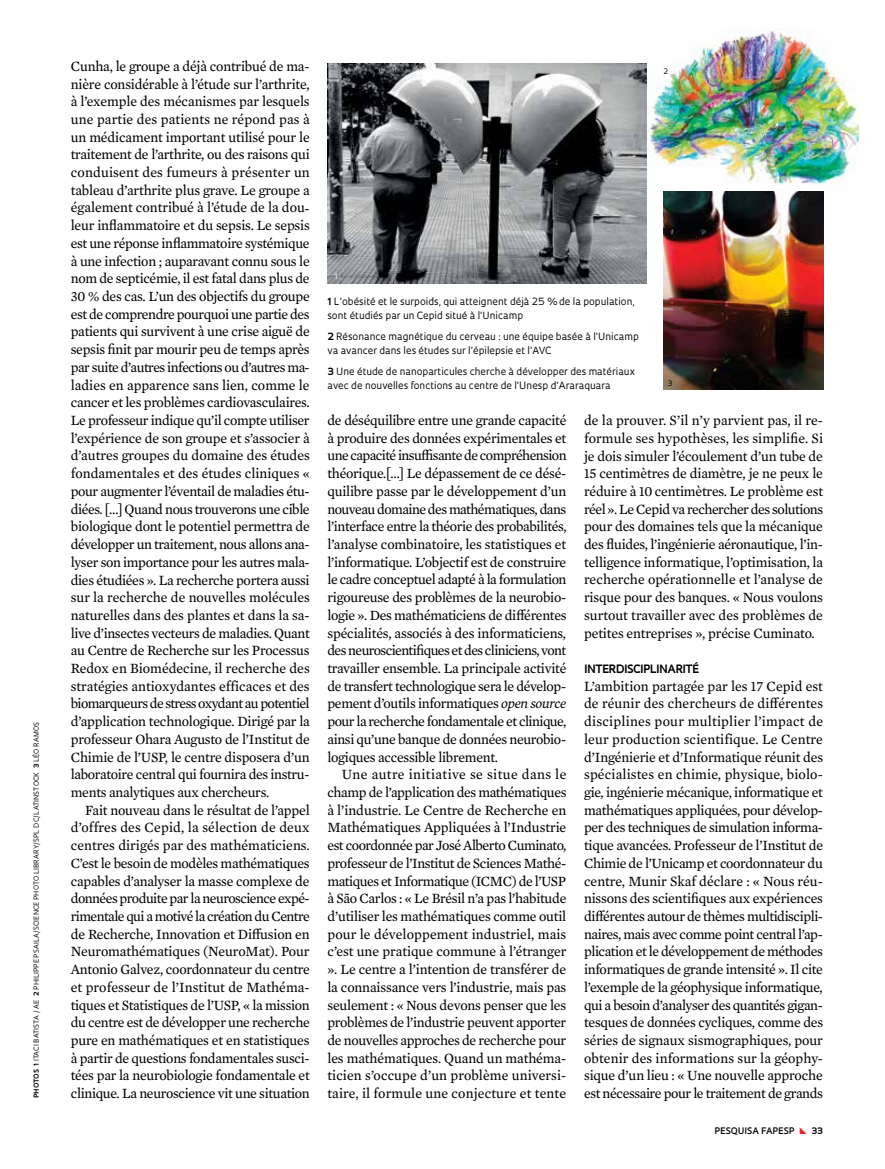
<style>
.page{position:relative;width:885px;height:1169px;background:#fff}
.page>*{position:absolute;margin:0;border:0;box-sizing:border-box;transform-origin:0 0}
.t1{font:14.4px/17.7px "Mercury Text G2";letter-spacing:-.02em;color:#000;text-align:justify}
.t2{font:700 11.25px "Oculum";letter-spacing:-.015em;color:#000}
.t3{font:9.75px/14.1px "Oculum";color:#000}
.t4{font:600 8.7px "Oculum";letter-spacing:.015em;color:#000}
.t5{font:700 8.7px "Oculum";color:#000}
.t6{font:7.35px "Oculum";color:#000}
.t7{font:7.35px "Oculum";color:#fff}
.t8{font:6.75px "Oculum";letter-spacing:.015em;color:#000}
.s1{font-weight:700}
.s2{font-style:italic}
</style>
<div class="page">
<img style="left:640px;top:29px;width:218px;height:165px">
<img style="left:327px;top:64px;width:319px;height:219px">
<img style="left:663px;top:191px;width:160px;height:199px">
<p class="t8" style="left:32px;top:1098px;width:377px;rotate:-90deg"><span class="s1">PHOTOS 1</span> ITACI BATISTA / AE <span class="s1">2</span> PHILIPPE PSAILA/SCIENCE PHOTO LIBRARY/SPL DC/LATINSTOCK <span class="s1">3</span> LÉO RAMOS</p>
<p class="t1" style="left:71px;top:56px;width:240px">Cunha, le groupe a déjà contribué de ma-</p>
<p class="t6" style="left:664px;top:66px;width:6px">2</p>
<p class="t1" style="left:71px;top:74px;width:241px">nière considérable à l’étude sur l’arthrite, à l’exemple des mécanismes par lesquels une partie des patients ne répond pas à un médicament important utilisé pour le traitement de l’arthrite, ou des raisons qui conduisent des fumeurs à présenter un tableau d’arthrite plus grave. Le groupe a également contribué à l’étude de la dou&shy;leur inflammatoire et du sepsis. Le sepsis est une réponse inflammatoire systémique à une infection ; auparavant connu sous le nom de septicémie, il est fatal dans plus de 30 % des cas. L’un des objectifs du groupe est de comprendre pourquoi une partie des patients qui survivent à une crise aiguë de sepsis finit par mourir peu de temps après par suite d’autres infections ou d’autres ma&shy;ladies en apparence sans lien, comme le cancer et les problèmes cardiovasculaires.<br>Le professeur indique qu’il compte utiliser l’expérience de son groupe et s’associer à d’autres groupes du domaine des études fondamentales et des études cliniques « pour augmenter l’éventail de maladies étu&shy;diées. […] Quand nous trouverons une cible biologique dont le potentiel permettra de développer un traitement, nous allons ana&shy;lyser son importance pour les autres mala&shy;dies étudiées ». La recherche portera aussi sur la recherche de nouvelles molécules naturelles dans des plantes et dans la sa&shy;live d’insectes vecteurs de maladies. Quant au Centre de Recherche sur les Processus Redox en Biomédecine, il recherche des stratégies antioxydantes efficaces et des biomarqueurs de stress oxydant au potentiel d’application technologique. Dirigé par la professeur Ohara Augusto de l’Institut de Chimie de l’USP, le centre disposera d’un laboratoire central qui fournira des instru&shy;ments analytiques aux chercheurs.</p>
<p class="t1" style="left:71px;top:800px;width:241px;text-indent:14px">Fait nouveau dans le résultat de l’appel d’offres des Cepid, la sélection de deux centres dirigés par des mathématiciens.<br>C’est le besoin de modèles mathématiques capables d’analyser la masse complexe de données produite par la neuroscience expé&shy;rimentale qui a motivé la création du Centre de Recherche, Innovation et Diffusion en Neuromathématiques (NeuroMat). Pour Antonio Galvez, coordonnateur du centre et professeur de l’Institut de Mathéma&shy;tiques et Statistiques de l’USP, « la mission du centre est de développer une recherche pure en mathématiques et en statistiques à partir de questions fondamentales susci&shy;tées par la neurobiologie fondamentale et clinique. La neuroscience vit une situation</p>
<p class="t7" style="left:335px;top:271px;width:5px">1</p>
<p class="t3" style="left:327px;top:294px;width:309px"><span class="s1">1</span> L’obésité et le surpoids, qui atteignent déjà 25 % de la population, sont étudiés par un Cepid situé à l’Unicamp</p>
<p class="t3" style="left:327px;top:329px;width:313px"><span class="s1">2</span> Résonance magnétique du cerveau : une équipe basée à l’Unicamp va avancer dans les études sur l’épilepsie et l’AVC</p>
<p class="t3" style="left:327px;top:364px;width:309px"><span class="s1">3</span> Une étude de nanoparticules cherche à développer des matériaux avec de nouvelles fonctions au centre de l’Unesp d’Araraquara</p>
<p class="t6" style="left:668px;top:378px;width:6px">3</p>
<p class="t1" style="left:327px;top:411px;width:241px">de déséquilibre entre une grande capacité à produire des données expérimentales et une capacité insuffisante de compréhension théorique.[…] Le dépassement de ce désé&shy;quilibre passe par le développement d’un nouveau domaine des mathématiques, dans l’interface entre la théorie des probabilités, l’analyse combinatoire, les statistiques et l’informatique. L’objectif est de construire le cadre conceptuel adapté à la formulation rigoureuse des problèmes de la neurobio&shy;logie ». Des mathématiciens de différentes spécialités, associés à des informaticiens, des neuroscientifiques et des cliniciens, vont travailler ensemble. La principale activité de transfert technologique sera le dévelop&shy;pement d’outils informatiques <span class="s2">open source </span>pour la recherche fondamentale et clinique, ainsi qu’une banque de données neurobio&shy;logiques accessible librement.</p>
<p class="t1" style="left:327px;top:765px;width:241px;text-indent:14px">Une autre initiative se situe dans le champ de l’application des mathématiques à l’industrie. Le Centre de Recherche en Mathématiques Appliquées à l’Industrie est coordonnée par José Alberto Cuminato, professeur de l’Institut de Sciences Mathé&shy;matiques et Informatique (ICMC) de l’USP à São Carlos : « Le Brésil n’a pas l’habitude d’utiliser les mathématiques comme outil pour le développement industriel, mais c’est une pratique commune à l’étranger ». Le centre a l’intention de transférer de la connaissance vers l’industrie, mais pas seulement : « Nous devons penser que les problèmes de l’industrie peuvent apporter de nouvelles approches de recherche pour les mathématiques. Quand un mathéma&shy;ticien s’occupe d’un problème universi&shy;taire, il formule une conjecture et tente</p>
<p class="t1" style="left:584px;top:411px;width:241px">de la prouver. S’il n’y parvient pas, il re&shy;formule ses hypothèses, les simplifie. Si je dois simuler l’écoulement d’un tube de 15 centimètres de diamètre, je ne peux le réduire à 10 centimètres. Le problème est réel ». Le Cepid va rechercher des solutions pour des domaines tels que la mécanique des fluides, l’ingénierie aéronautique, l’in&shy;telligence informatique, l’optimisation, la recherche opérationnelle et l’analyse de risque pour des banques. « Nous voulons surtout travailler avec des problèmes de petites entreprises », précise Cuminato.</p>
<p class="t2" style="left:584px;top:661px;width:116px">INTERDISCIPLINARITÉ</p>
<p class="t1" style="left:584px;top:676px;width:241px">L’ambition partagée par les 17 Cepid est de réunir des chercheurs de différentes disciplines pour multiplier l’impact de leur production scientifique. Le Centre d’Ingénierie et d’Informatique réunit des spécialistes en chimie, physique, biolo&shy;gie, ingénierie mécanique, informatique et mathématiques appliquées, pour dévelop&shy;per des techniques de simulation informa&shy;tique avancées. Professeur de l’Institut de Chimie de l’Unicamp et coordonnateur du centre, Munir Skaf déclare : « Nous réu&shy;nissons des scientifiques aux expériences différentes autour de thèmes multidiscipli&shy;naires, mais avec comme point central l’ap&shy;plication et le développement de méthodes informatiques de grande intensité ». Il cite l’exemple de la géophysique informatique, qui a besoin d’analyser des quantités gigan&shy;tesques de données cycliques, comme des séries de signaux sismographiques, pour obtenir des informations sur la géophy&shy;sique d’un lieu : « Une nouvelle approche est nécessaire pour le traitement de grands</p>
<p class="t4" style="left:714px;top:1124px;width:82px">PESQUISA FAPESP</p>
<p class="t5" style="left:811px;top:1124px;width:13px">33</p>
</div>
